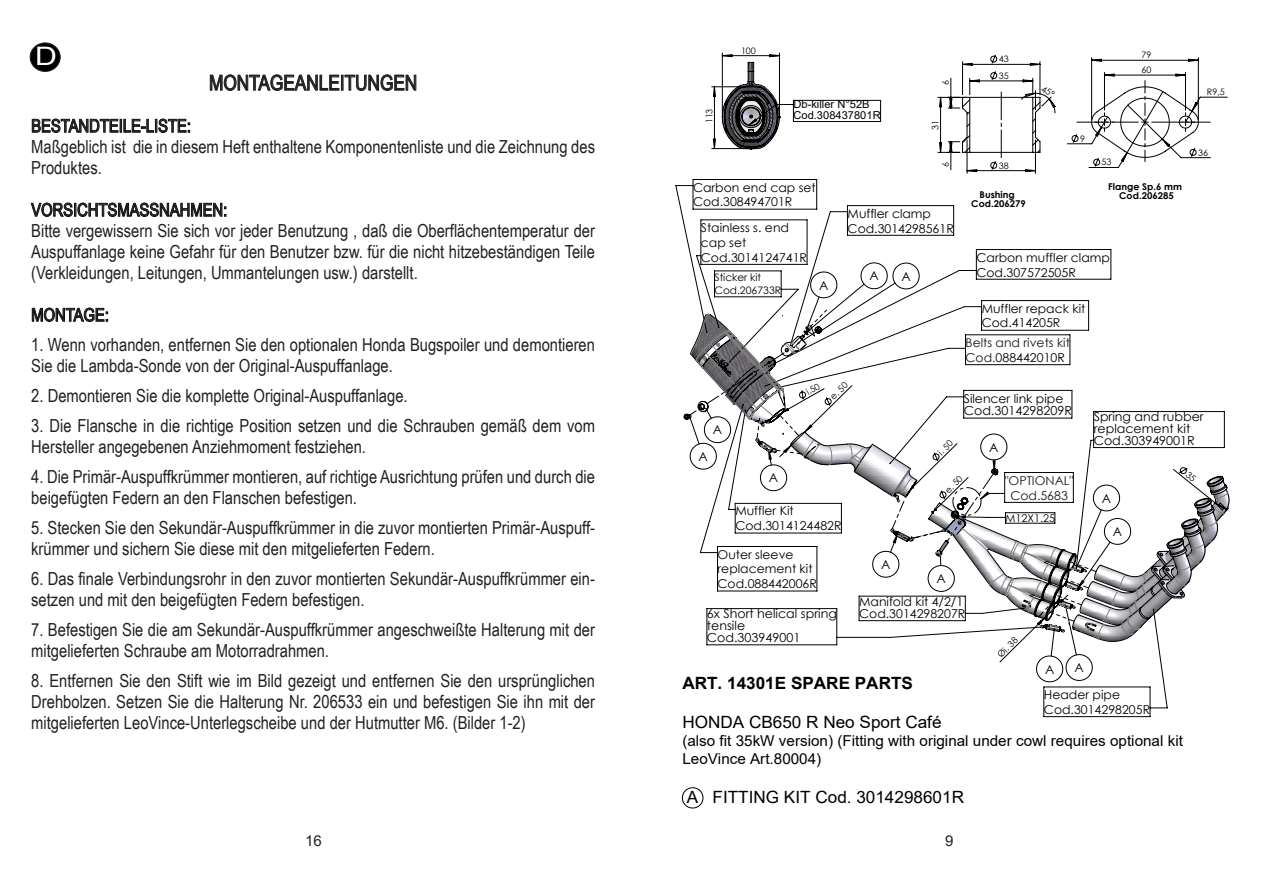
<style>
.page{position:relative;width:1263px;height:893px;background:#fff}
.page>*{position:absolute;margin:0;border:0;box-sizing:border-box;transform-origin:0 0}
.t1{font:25.5px "Arial";color:#fff;scale:1.19 1}
.t2{font:21px "Arial Narrow";color:#231f20}
.t3{font:18px/21px "Arial Narrow";color:#231f20}
.t4{font:16.95px "Arial";color:#000}
.t5{font:700 16.95px "Arial";color:#000}
.t6{font:15px/17.7px "Arial";color:#000}
.t7{font:15px "Arial";color:#231f20}
.t8{font:12.45px/12px "Century Gothic";color:#000}
.t9{font:12.15px/14.9px "Century Gothic";color:#000}
.t10{font:12.15px/14.9px "Century Gothic";color:#191924}
.t11{font:10.95px/10.6px "Arial";color:#000}
.t12{font:10.65px "Century Gothic";color:#000}
.t13{font:10.35px/13px "Century Gothic";color:#000}
.t14{font:700 9.45px/9.4px "Century Gothic";color:#000;text-align:center}
.t15{font:9px "Century Gothic";color:#000}
.t16{font:8.85px/14.9px "Century Gothic";color:#000}
.s1{color:#000}
</style>
<div class="page">
<svg style="left:679px;top:205px;width:489px;height:504px"></svg>
<svg style="left:852px;top:282px;width:316px;height:375px"></svg>
<svg style="left:679px;top:327px;width:475px;height:482px"></svg>
<svg style="left:858px;top:639px;width:231px;height:23px"></svg>
<svg style="left:688px;top:270px;width:164px;height:189px"></svg>
<svg style="left:690px;top:314px;width:536px;height:325px"></svg>
<svg style="left:1067px;top:57px;width:161px;height:111px"></svg>
<svg style="left:711px;top:53px;width:170px;height:97px"></svg>
<svg style="left:210px;top:74px;width:206px;height:17px"></svg>
<svg style="left:32px;top:119px;width:158px;height:14px"></svg>
<svg style="left:31px;top:203px;width:195px;height:14px"></svg>
<svg style="left:32px;top:308px;width:76px;height:14px"></svg>
<div style="left:30px;top:43px;width:30px;height:28px;background:#000001;border-radius:50%"></div>
<div style="left:30px;top:43px;width:31px;height:29px;border:1px solid #231f20;border-radius:50%"></div>
<svg style="left:1173px;top:467px;width:56px;height:45px"></svg>
<svg style="left:937px;top:54px;width:119px;height:120px"></svg>
<p class="t1" style="left:35px;top:38px;width:20px">D</p>
<p class="t2" style="left:209px;top:67px;width:210px">MONTAGEANLEITUNGEN</p>
<p class="t16" style="left:741px;top:43px;width:16px">100</p>
<p class="t15" style="left:939px;top:85px;width:6px;rotate:-90deg">6</p>
<p class="t16" style="left:999px;top:52px;width:11px">43</p>
<p class="t16" style="left:999px;top:68px;width:11px">35</p>
<p class="t16" style="left:1141px;top:48px;width:11px">79<br>60</p>
<p class="t16" style="left:1207px;top:84px;width:19px">R9,5</p>
<p class="t3" style="left:31px;top:115px;width:161px">BESTANDTEILE-LISTE:</p>
<p class="t3" style="left:31px;top:136px;width:565px">Maßgeblich ist die in diesem Heft enthaltene Komponentenliste und die Zeichnung des<br>Produktes.</p>
<p class="t3" style="left:31px;top:199px;width:198px">VORSICHTSMASSNAHMEN:</p>
<p class="t3" style="left:31px;top:220px;width:565px;text-align:justify">Bitte vergewissern Sie sich vor jeder Benutzung , daß die Oberflächentemperatur der Auspuffanlage keine Gefahr für den Benutzer bzw. für die nicht hitzebeständigen Teile (Verkleidungen, Leitungen, Ummantelungen usw.) darstellt.</p>
<p class="t3" style="left:31px;top:304px;width:79px">MONTAGE:</p>
<p class="t3" style="left:31px;top:334px;width:565px">1. Wenn vorhanden, entfernen Sie den optionalen Honda Bugspoiler und demontieren<br>Sie die Lambda-Sonde von der Original-Auspuffanlage.</p>
<p class="t3" style="left:31px;top:385px;width:378px">2. Demontieren Sie die komplette Original-Auspuffanlage.</p>
<p class="t3" style="left:31px;top:415px;width:565px">3. Die Flansche in die richtige Position setzen und die Schrauben gemäß dem vom<br>Hersteller angegebenen Anziehmoment festziehen.</p>
<p class="t3" style="left:31px;top:466px;width:565px">4. Die Primär-Auspuffkrümmer montieren, auf richtige Ausrichtung prüfen und durch die beigefügten Federn an den Flanschen befestigen.</p>
<p class="t3" style="left:31px;top:517px;width:565px">5. Stecken Sie den Sekundär-Auspuffkrümmer in die zuvor montierten Primär-Auspuff&shy;krümmer und sichern Sie diese mit den mitgelieferten Federn.</p>
<p class="t3" style="left:31px;top:568px;width:565px">6. Das finale Verbindungsrohr in den zuvor montierten Sekundär-Auspuffkrümmer ein&shy;setzen und mit den beigefügten Federn befestigen.</p>
<p class="t3" style="left:31px;top:619px;width:565px">7. Befestigen Sie die am Sekundär-Auspuffkrümmer angeschweißte Halterung mit der mitgelieferten Schraube am Motorradrahmen.</p>
<p class="t3" style="left:31px;top:670px;width:565px;text-align:justify">8. Entfernen Sie den Stift wie im Bild gezeigt und entfernen Sie den ursprünglichen Drehbolzen. Setzen Sie die Halterung Nr. 206533 ein und befestigen Sie ihn mit der mitgelieferten LeoVince-Unterlegscheibe und der Hutmutter M6. (Bilder 1-2)</p>
<p class="t15" style="left:703px;top:123px;width:16px;rotate:-90deg">113</p>
<p class="t11" style="left:793px;top:99px;width:89px">Db-killer N°52B<br>Cod.308437801R</p>
<p class="t15" style="left:929px;top:130px;width:11px;rotate:-90deg">31</p>
<p class="t15" style="left:939px;top:167px;width:6px;rotate:-90deg">6</p>
<p class="t16" style="left:999px;top:158px;width:11px">38</p>
<p class="t16" style="left:1080px;top:131px;width:6px">9</p>
<p class="t16" style="left:1102px;top:155px;width:11px">53</p>
<p class="t9" style="left:693px;top:180px;width:124px">Carbon end cap set<br>Cod.308494701R</p>
<p class="t9" style="left:701px;top:220px;width:108px">Stainless s. end cap set<br>Cod.3014124741R</p>
<p class="t13" style="left:714px;top:271px;width:68px">Sticker kit<br>Cod.206733R</p>
<p class="t8" style="left:819px;top:279px;width:11px">A</p>
<p class="t9" style="left:848px;top:206px;width:108px">Muffler clamp<br>Cod.3014298561R</p>
<p class="t8" style="left:869px;top:270px;width:11px">A</p>
<p class="t8" style="left:901px;top:270px;width:11px">A</p>
<p class="t14" style="left:971px;top:189px;width:56px">Bushing<br>Cod.206279</p>
<p class="t14" style="left:1108px;top:181px;width:75px">Flange Sp.6 mm<br>Cod.206285</p>
<p class="t9" style="left:976px;top:250px;width:135px">Carbon muffler clamp<br>Cod.307572505R</p>
<p class="t9" style="left:982px;top:301px;width:105px">Muffler repack kit<br>Cod.414205R</p>
<p class="t10" style="left:965px;top:335px;width:106px">Belts and rivets kit<br>Cod.<span class="s1">088442010R</span></p>
<p class="t16" style="left:1198px;top:145px;width:11px">36</p>
<p class="t8" style="left:713px;top:424px;width:11px">A</p>
<p class="t8" style="left:699px;top:450px;width:11px">A</p>
<p class="t16" style="left:803px;top:386px;width:16px;rotate:-30deg">i.50</p>
<p class="t15" style="left:827px;top:394px;width:22px;rotate:-45deg">e. 50</p>
<p class="t8" style="left:769px;top:472px;width:11px">A</p>
<p class="t9" style="left:735px;top:503px;width:108px">Muffler Kit<br>Cod.3014124482R</p>
<p class="t9" style="left:717px;top:546px;width:101px">Outer sleeve replacement kit<br>Cod.088442006R</p>
<p class="t8" style="left:707px;top:607px;width:131px">6x Short helical spring tensile<br>Cod.303949001</p>
<p class="t15" style="left:935px;top:449px;width:18px;rotate:-45deg">i. 50</p>
<p class="t9" style="left:964px;top:391px;width:101px">Silencer link pipe</p>
<p class="t8" style="left:964px;top:405px;width:110px">Cod.3014298209R</p>
<p class="t8" style="left:989px;top:441px;width:11px">A</p>
<p class="t8" style="left:881px;top:558px;width:11px">A</p>
<p class="t15" style="left:942px;top:487px;width:22px;rotate:-45deg">e. 50</p>
<p class="t8" style="left:936px;top:572px;width:11px">A</p>
<p class="t9" style="left:859px;top:595px;width:108px;line-height:12.1px">Manifold kit 4/2/1<br>Cod.3014298207R</p>
<p class="t10" style="left:1005px;top:473px;width:70px;text-align:center">"OPTIONAL"<br>Cod.5683</p>
<p class="t12" style="left:1005px;top:510px;width:51px">M12X1.25</p>
<p class="t15" style="left:994px;top:651px;width:26px;rotate:-45deg">Øi. 38</p>
<p class="t8" style="left:1045px;top:663px;width:11px">A</p>
<p class="t8" style="left:1074px;top:661px;width:11px">A</p>
<p class="t8" style="left:1094px;top:410px;width:111px">Spring and rubber replacement kit<br>Cod.303949001R</p>
<p class="t8" style="left:1102px;top:492px;width:11px">A</p>
<p class="t8" style="left:1113px;top:525px;width:11px">A</p>
<p class="t5" style="left:682px;top:671px;width:232px">ART. 14301E SPARE PARTS</p>
<p class="t4" style="left:682px;top:710px;width:261px">HONDA CB650 R Neo Sport Café</p>
<p class="t6" style="left:682px;top:732px;width:502px">(also fit 35kW version) (Fitting with original under cowl requires optional kit<br>LeoVince Art.80004)</p>
<p class="t4" style="left:687px;top:785px;width:279px">A FITTING KIT Cod. 3014298601R</p>
<p class="t9" style="left:1044px;top:687px;width:108px">Header pipe<br>Cod.3014298205R</p>
<p class="t7" style="left:305px;top:830px;width:18px">16</p>
<p class="t7" style="left:945px;top:830px;width:10px">9</p>
</div>
